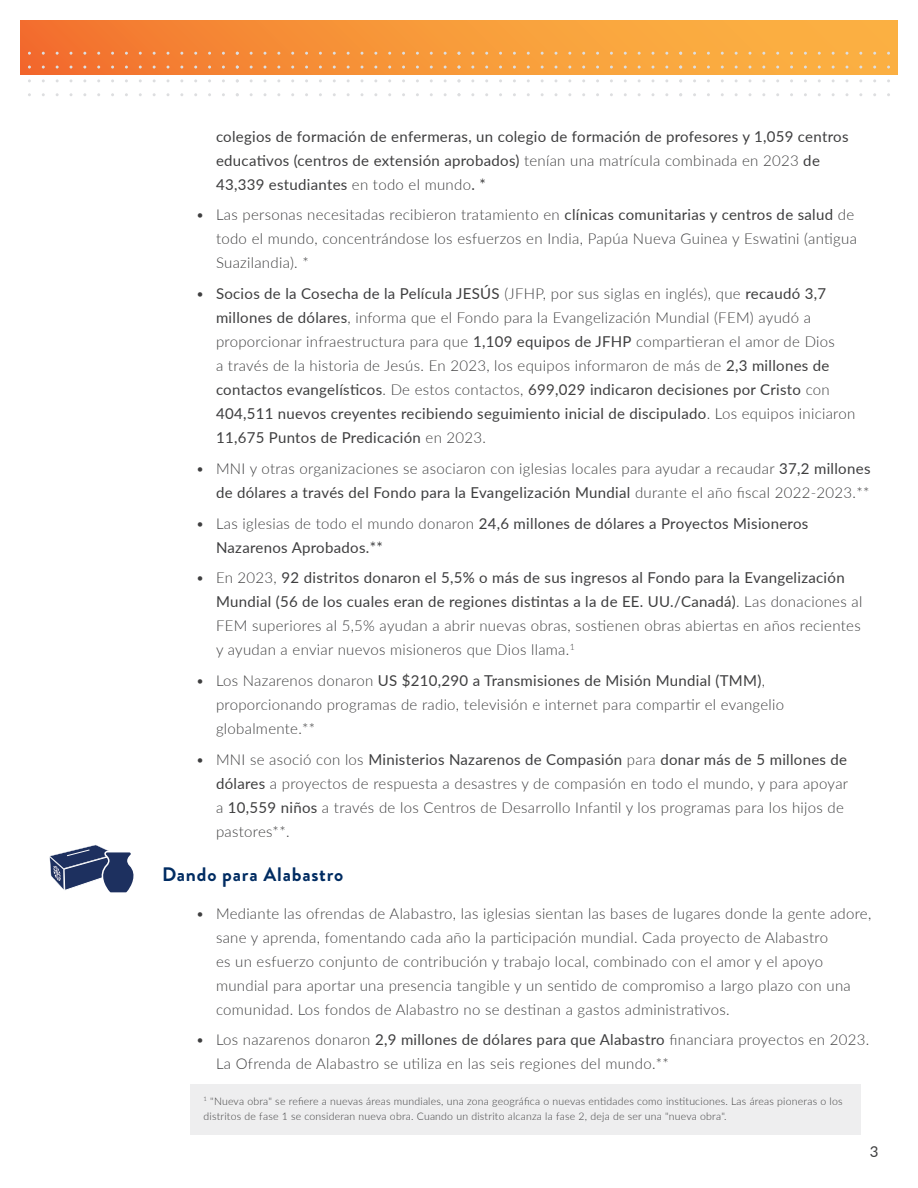
<style>
.page{position:relative;width:918px;height:1188px;background:#fff}
.page>*{position:absolute;margin:0;border:0;box-sizing:border-box;transform-origin:0 0}
.Sub_Headers{font:700 19.5px "Brandon Grotesque";letter-spacing:.04em;color:#002c62}
.t1{font:300 15px/24px "Lato";letter-spacing:.02em;color:#3e3e3f}
.t2{font:15px/24px "Lato";letter-spacing:.02em;color:#3e3e3f}
.Sub_header_paragraph{font:300 10.5px/15px "Lato";letter-spacing:.02em;color:#3e3e3f}
.s1{font-weight:300}
.s2{font-weight:400}
</style>
<div class="page">
<svg style="left:49px;top:845px;width:85px;height:48px"></svg>
<svg style="left:20px;top:20px;width:878px;height:54px;background:#f6983c"></svg>
<div style="left:190px;top:1084px;width:671px;height:51px;background:#eeeeef"></div>
<p class="t2" style="left:216px;top:124px;width:634px">colegios de formación de enfermeras, un colegio de formación de profesores y 1,059 centros educativos (centros de extensión aprobados) <span class="s1">tenían una matrícula combinada en 2023</span> de<br>43,339 estudiantes <span class="s1">en todo el mundo</span>. *</p>
<p class="t1" style="left:216px;top:202px;width:642px;text-indent:-20px">• Las personas necesitadas recibieron tratamiento en <span class="s2">clínicas comunitarias y centros de salud</span> de todo el mundo, concentrándose los esfuerzos en India, Papúa Nueva Guinea y Eswatini (antigua<br>Suazilandia). *</p>
<p class="t1" style="left:216px;top:281px;width:641px;text-indent:-20px">• <span class="s2">Socios de la Cosecha de la Película JESÚS</span> (JFHP, por sus siglas en inglés), que <span class="s2">recaudó 3,7 millones de dólares</span>, informa que el Fondo para la Evangelización Mundial (FEM) ayudó a proporcionar infraestructura para que <span class="s2">1,109 equipos de JFHP</span> compartieran el amor de Dios<br>a través de la historia de Jesús. En 2023, los equipos informaron de más de <span class="s2">2,3 millones de contactos evangelísticos</span>. De estos contactos, <span class="s2">699,029 indicaron decisiones por Cristo</span> con <span class="s2">404,511 nuevos creyentes recibiendo seguimiento inicial de discipulado</span>. Los equipos iniciaron <span class="s2">11,675 Puntos de Predicación</span> en 2023.</p>
<p class="t1" style="left:196px;top:456px;width:676px;text-align:right">• MNI y otras organizaciones se asociaron con iglesias locales para ayudar a recaudar <span class="s2">37,2 millones de dólares a través del Fondo para la Evangelización Mundial</span> durante el año fiscal 2022-2023.**</p>
<p class="t2" style="left:216px;top:511px;width:594px;text-indent:-20px"><span class="s1">• Las iglesias de todo el mundo donaron</span> 24,6 millones de dólares a Proyectos Misioneros<br>Nazarenos Aprobados.**</p>
<p class="t1" style="left:216px;top:565px;width:648px;text-indent:-20px">• En 2023, <span class="s2">92 distritos donaron el 5,5% o más de sus ingresos al Fondo para la Evangelización Mundial (56 de los cuales eran de regiones distintas a la de EE. UU./Canadá)</span>. Las donaciones al FEM superiores al 5,5% ayudan a abrir nuevas obras, sostienen obras abiertas en años recientes y ayudan a enviar nuevos misioneros que Dios llama.<sup>1</sup></p>
<p class="t1" style="left:216px;top:668px;width:570px;text-indent:-20px">• Los Nazarenos donaron <span class="s2">US $210,290 a Transmisiones de Misión Mundial (TMM)</span>, proporcionando programas de radio, televisión e internet para compartir el evangelio globalmente.**</p>
<p class="t1" style="left:216px;top:747px;width:634px;text-indent:-20px">• MNI se asoció con los <span class="s2">Ministerios Nazarenos de Compasión</span> para <span class="s2">donar más de 5 millones de dólares</span> a proyectos de respuesta a desastres y de compasión en todo el mundo, y para apoyar a <span class="s2">10,559 niños</span> a través de los Centros de Desarrollo Infantil y los programas para los hijos de pastores**.</p>
<p class="Sub_Headers" style="left:162px;top:861px;width:183px">Dando para Alabastro</p>
<p class="t1" style="left:216px;top:901px;width:657px;text-indent:-20px">• Mediante las ofrendas de Alabastro, las iglesias sientan las bases de lugares donde la gente adore, sane y aprenda, fomentando cada año la participación mundial. Cada proyecto de Alabastro<br>es un esfuerzo conjunto de contribución y trabajo local, combinado con el amor y el apoyo mundial para aportar una presencia tangible y un sentido de compromiso a largo plazo con una comunidad. Los fondos de Alabastro no se destinan a gastos administrativos.</p>
<p class="t1" style="left:216px;top:1027px;width:655px;text-indent:-20px">• Los nazarenos donaron <span class="s2">2,9 millones de dólares para que Alabastro</span> financiara proyectos en 2023.<br>La Ofrenda de Alabastro se utiliza en las seis regiones del mundo.**</p>
<p class="Sub_header_paragraph" style="left:204px;top:1093px;width:641px"><sup>1</sup> "Nueva obra" se refiere a nuevas áreas mundiales, una zona geográfica o nuevas entidades como instituciones. Las áreas pioneras o los distritos de fase 1 se consideran nueva obra. Cuando un distrito alcanza la fase 2, deja de ser una "nueva obra".</p>
<p class="t2" style="left:870px;top:1139px;width:10px">3</p>
</div>
